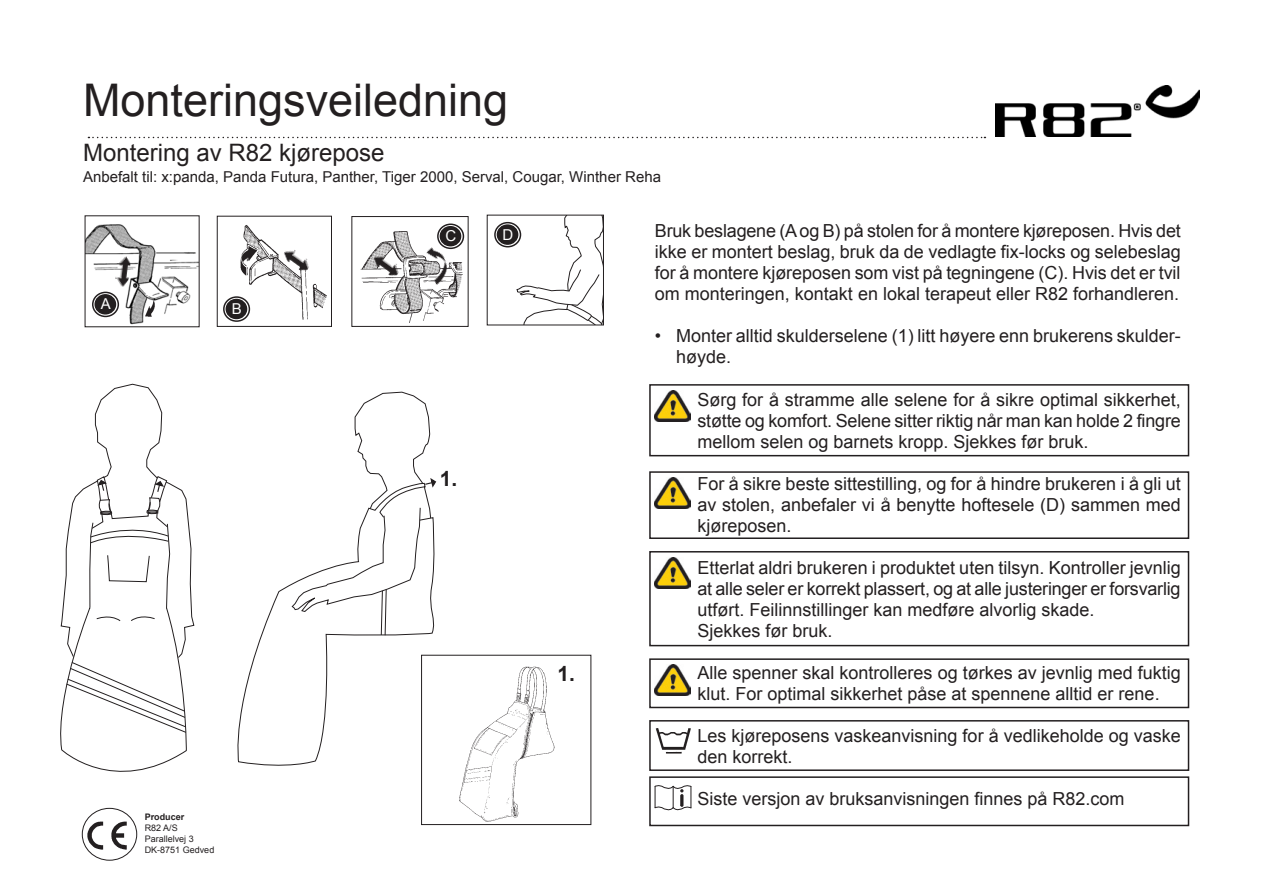
<style>
.page{position:relative;width:1263px;height:893px;background:#fff}
.page>*{position:absolute;margin:0;border:0;box-sizing:border-box;transform-origin:0 0}
.t1{font:45px "Arial";color:#231f20}
.t2{font:24px "Arial";color:#231f20}
.t3{font:700 21px "Arial";color:#231f20}
.Advarselstekst{font:18px/21px "Arial";color:#231f20;text-align:justify}
.Brødtekst{font:18px/21px "Arial";color:#231f20;text-align:justify}
.Brødtekst_-_indrykke{font:18px/21px "Arial";color:#231f20}
.t4{font:15px "Arial";color:#231f20}
.t5{font:15px "Arial";color:#fff}
.Brødtekst-2{font:9px "Arial";color:#231f20}
.Brødtekst-3{font:700 9px "Arial";color:#231f20}
</style>
<div class="page">
<svg style="left:88px;top:137px;width:897px;height:1px"></svg>
<img style="left:995px;top:85px;width:205px;height:52px">
<svg style="left:507px;top:217px;width:95px;height:106px"></svg>
<div style="left:487px;top:215px;width:117px;height:110px;border:1px solid #231f20"></div>
<svg style="left:495px;top:223px;width:25px;height:24px"></svg>
<div style="left:494px;top:222px;width:27px;height:25px;border:2px solid #231f20;border-radius:50%"></div>
<div style="left:497px;top:225px;width:21px;height:19px;background:#231f20;border-radius:50%"></div>
<div style="left:497px;top:224px;width:21px;height:21px;border:2px solid #231f20;border-radius:50%"></div>
<svg style="left:237px;top:584px;width:200px;height:182px"></svg>
<svg style="left:60px;top:383px;width:134px;height:389px"></svg>
<svg style="left:291px;top:392px;width:146px;height:244px"></svg>
<img style="left:459px;top:666px;width:96px;height:156px">
<div style="left:421px;top:655px;width:170px;height:170px;border:1px solid #231f20"></div>
<img style="left:87px;top:821px;width:40px;height:28px">
<div style="left:82px;top:808px;width:55px;height:53px;border:1px solid #231f20;border-radius:50%"></div>
<img style="left:87px;top:224px;width:111px;height:101px">
<svg style="left:93px;top:292px;width:25px;height:24px"></svg>
<div style="left:92px;top:292px;width:27px;height:25px;border:2px solid #231f20;border-radius:50%"></div>
<div style="left:95px;top:295px;width:20px;height:19px;background:#231f20;border-radius:50%"></div>
<div style="left:95px;top:294px;width:21px;height:21px;border:2px solid #231f20;border-radius:50%"></div>
<img style="left:114px;top:256px;width:17px;height:33px">
<img style="left:143px;top:300px;width:14px;height:19px">
<img style="left:232px;top:225px;width:95px;height:97px">
<div style="left:217px;top:216px;width:115px;height:111px;border:1px solid #231f20"></div>
<img style="left:360px;top:223px;width:105px;height:100px">
<div style="left:351px;top:216px;width:117px;height:111px;border:1px solid #231f20"></div>
<svg style="left:438px;top:224px;width:25px;height:24px"></svg>
<div style="left:437px;top:224px;width:27px;height:25px;border:2px solid #231f20;border-radius:50%"></div>
<div style="left:440px;top:227px;width:21px;height:19px;background:#231f20;border-radius:50%"></div>
<div style="left:440px;top:226px;width:21px;height:20px;border:2px solid #231f20;border-radius:50%"></div>
<svg style="left:224px;top:297px;width:25px;height:24px"></svg>
<div style="left:223px;top:296px;width:27px;height:26px;border:2px solid #231f20;border-radius:50%"></div>
<div style="left:226px;top:299px;width:20px;height:19px;background:#231f20;border-radius:50%"></div>
<div style="left:226px;top:299px;width:21px;height:20px;border:2px solid #231f20;border-radius:50%"></div>
<img style="left:279px;top:244px;width:34px;height:30px">
<img style="left:413px;top:243px;width:44px;height:46px">
<img style="left:369px;top:249px;width:33px;height:30px">
<div style="left:649px;top:471px;width:540px;height:68px;border:2px solid #231f20"></div>
<img style="left:654px;top:478px;width:36px;height:31px">
<div style="left:649px;top:384px;width:540px;height:72px;border:2px solid #231f20"></div>
<img style="left:654px;top:390px;width:36px;height:32px">
<div style="left:649px;top:551px;width:540px;height:95px;border:2px solid #231f20"></div>
<img style="left:654px;top:557px;width:36px;height:31px">
<div style="left:649px;top:720px;width:540px;height:51px;border:2px solid #231f20"></div>
<div style="left:649px;top:776px;width:540px;height:50px;border:2px solid #231f20"></div>
<svg style="left:654px;top:785px;width:38px;height:26px"></svg>
<img style="left:655px;top:728px;width:36px;height:26px">
<div style="left:649px;top:658px;width:540px;height:50px;border:2px solid #231f20"></div>
<img style="left:654px;top:665px;width:36px;height:31px">
<p class="t1" style="left:83px;top:71px;width:427px">Monteringsveiledning</p>
<p class="t2" style="left:83px;top:137px;width:303px">Montering av R82 kjørepose</p>
<p class="t4" style="left:83px;top:167px;width:579px">Anbefalt til: x:panda, Panda Futura, Panther, Tiger 2000, Serval, Cougar, Winther Reha</p>
<p class="Brødtekst" style="left:655px;top:220px;width:527px">Bruk beslagene (A og B) på stolen for å montere kjøreposen. Hvis det ikke er montert beslag, bruk da de vedlagte fix-locks og selebeslag for å montere kjøreposen som vist på tegningene (C). Hvis det er tvil om monteringen, kontakt en lokal terapeut eller R82 forhandleren.</p>
<p class="Brødtekst_-_indrykke" style="left:676px;top:326px;width:506px;text-indent:-21px">• Monter alltid skulderselene (1) litt høyere enn brukerens skulder&shy;høyde.</p>
<p class="Advarselstekst" style="left:697px;top:389px;width:485px">Sørg for å stramme alle selene for å sikre optimal sikkerhet, støtte og komfort. Selene sitter riktig når man kan holde 2 fingre mellom selen og barnets kropp. Sjekkes før bruk.</p>
<p class="Advarselstekst" style="left:697px;top:473px;width:485px">For å sikre beste sittestilling, og for å hindre brukeren i å gli ut av stolen, anbefaler vi å benytte hoftesele (D) sammen med kjøreposen.</p>
<p class="Advarselstekst" style="left:697px;top:557px;width:485px">Etterlat aldri brukeren i produktet uten tilsyn. Kontroller jevnlig at alle seler er korrekt plassert, og at alle justeringer er forsvarlig utført. Feilinnstillinger kan medføre alvorlig skade.</p>
<p class="Advarselstekst" style="left:697px;top:620px;width:137px">Sjekkes før bruk.</p>
<p class="Advarselstekst" style="left:697px;top:662px;width:485px">Alle spenner skal kontrolleres og tørkes av jevnlig med fuktig klut. For optimal sikkerhet påse at spennene alltid er rene.</p>
<p class="Advarselstekst" style="left:697px;top:725px;width:485px">Les kjøreposens vaskeanvisning for å vedlikeholde og vaske den korrekt.</p>
<p class="Advarselstekst" style="left:697px;top:788px;width:429px">Siste versjon av bruksanvisningen finnes på R82.com</p>
<p class="t5" style="left:503px;top:225px;width:12px">D</p>
<p class="t5" style="left:446px;top:226px;width:12px">C</p>
<p class="t5" style="left:101px;top:294px;width:12px">A</p>
<p class="t5" style="left:232px;top:299px;width:12px">B</p>
<p class="t3" style="left:440px;top:465px;width:19px">1.</p>
<p class="t3" style="left:557px;top:660px;width:19px">1.</p>
<p class="Brødtekst-3" style="left:145px;top:811px;width:41px">Producer</p>
<p class="Brødtekst-2" style="left:145px;top:822px;width:35px">R82 A/S</p>
<p class="Brødtekst-2" style="left:145px;top:833px;width:51px">Parallelvej 3</p>
<p class="Brødtekst-2" style="left:145px;top:844px;width:71px">DK-8751 Gedved</p>
</div>
